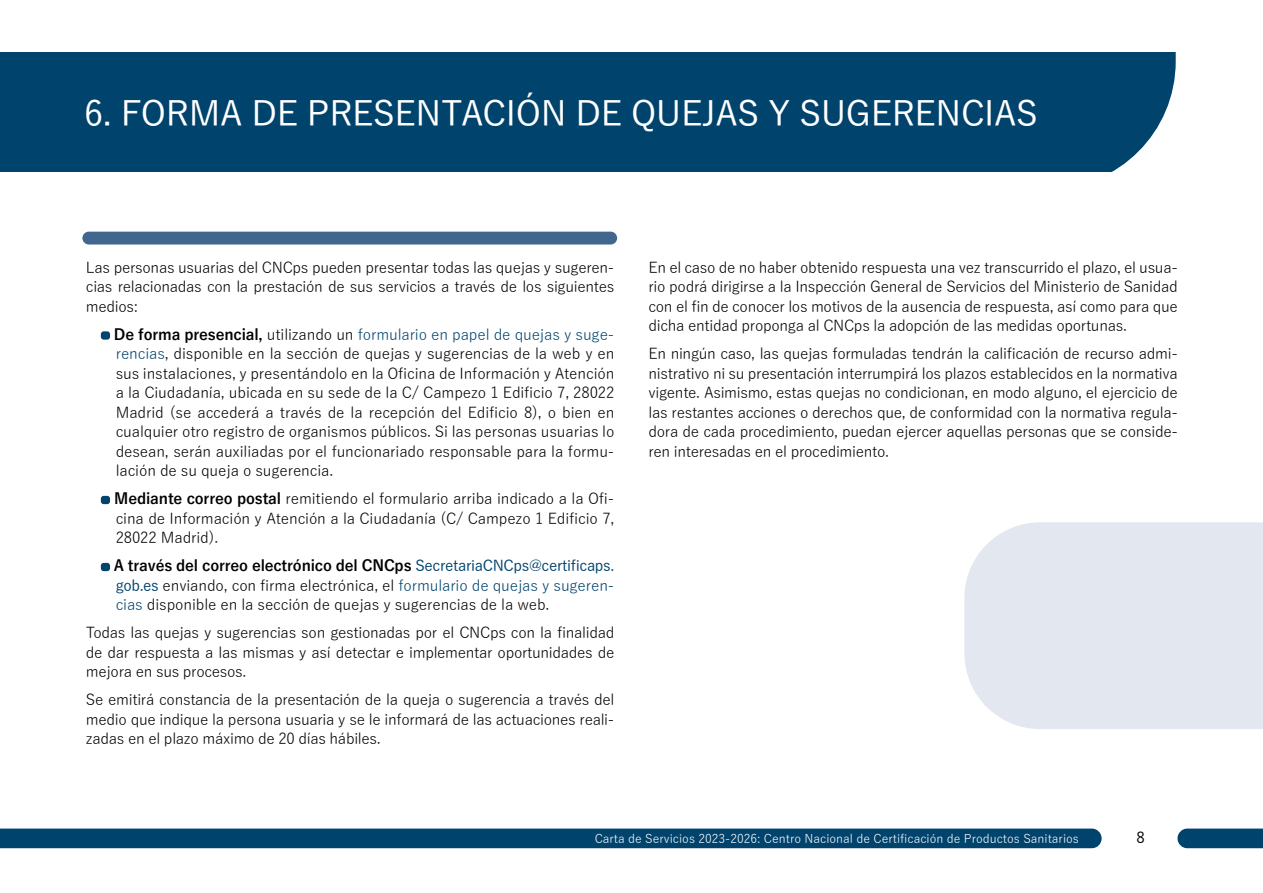
<style>
.page{position:relative;width:1263px;height:893px;background:#fff}
.page>*{position:absolute;margin:0;border:0;box-sizing:border-box;transform-origin:0 0}
.Titulos{font:500 34.5px "Yu Gothic";letter-spacing:-.01em;color:#fff}
.t1{font:15px/19.5px "Yu Gothic";letter-spacing:-.025em;color:#000;text-align:justify}
.t2{font:500 15px "Yu Gothic";color:#000}
.t3{font:12px "Yu Gothic";color:#fff}
.s1{font-weight:700}
.s2{color:#00436d}
.s3{font-weight:500;color:#00436d}
</style>
<div class="page">
<div style="left:0;top:828px;width:1101px;height:20px;background:#00436d"></div>
<svg style="left:1177px;top:828px;width:86px;height:20px;background:#0e4d75"></svg>
<div style="left:0;top:53px;width:1176px;height:119px;background:#00436d"></div>
<div style="left:101px;top:331px;width:9px;height:9px;background:#00436d;border-radius:3px"></div>
<div style="left:101px;top:496px;width:9px;height:8px;background:#00436d;border-radius:3px"></div>
<div style="left:101px;top:563px;width:9px;height:8px;background:#00436d;border-radius:3px"></div>
<div style="left:82px;top:232px;width:535px;height:12px;background:#41678f;border-radius:6px"></div>
<div style="left:964px;top:522px;width:299px;height:207px;background:#e3e7f0"></div>
<p class="Titulos" style="left:84px;top:81px;width:955px">6. FORMA DE PRESENTACIÓN DE QUEJAS Y SUGERENCIAS</p>
<p class="t1" style="left:86px;top:255px;width:530px">Las personas usuarias del CNCps pueden presentar todas las quejas y sugeren&shy;cias relacionadas con la prestación de sus servicios a través de los siguientes medios:</p>
<p class="t1" style="left:114px;top:322px;width:502px"><span class="s1">De forma presencial,</span> utilizando un <span class="s2">formulario en papel de quejas y suge&shy;rencias</span>, disponible en la sección de quejas y sugerencias de la web y en sus instalaciones, y presentándolo en la Oficina de Información y Atención a la Ciudadanía, ubicada en su sede de la C/ Campezo 1 Edificio 7, 28022<br>Madrid (se accederá a través de la recepción del Edificio 8), o bien en cualquier otro registro de organismos públicos. Si las personas usuarias lo desean, serán auxiliadas por el funcionariado responsable para la formu&shy;lación de su queja o sugerencia.</p>
<p class="t1" style="left:114px;top:487px;width:502px"><span class="s1">Mediante correo postal</span> remitiendo el formulario arriba indicado a la Ofi&shy;cina de Información y Atención a la Ciudadanía (C/ Campezo 1 Edificio 7, 28022 Madrid).</p>
<p class="t1" style="left:114px;top:554px;width:502px"><span class="s1">A través del correo electrónico del CNCps</span> <span class="s3">SecretariaCNCps@certificaps. gob.es</span> enviando, con firma electrónica, el <span class="s2">formulario de quejas y sugeren&shy;cias</span> disponible en la sección de quejas y sugerencias de la web.</p>
<p class="t1" style="left:86px;top:621px;width:530px">Todas las quejas y sugerencias son gestionadas por el CNCps con la finalidad de dar respuesta a las mismas y así detectar e implementar oportunidades de mejora en sus procesos.</p>
<p class="t1" style="left:86px;top:688px;width:530px">Se emitirá constancia de la presentación de la queja o sugerencia a través del medio que indique la persona usuaria y se le informará de las actuaciones reali&shy;zadas en el plazo máximo de 20 días hábiles.</p>
<p class="t1" style="left:648px;top:255px;width:531px">En el caso de no haber obtenido respuesta una vez transcurrido el plazo, el usua&shy;rio podrá dirigirse a la Inspección General de Servicios del Ministerio de Sanidad con el fin de conocer los motivos de la ausencia de respuesta, así como para que dicha entidad proponga al CNCps la adopción de las medidas oportunas.</p>
<p class="t1" style="left:648px;top:342px;width:531px">En ningún caso, las quejas formuladas tendrán la calificación de recurso admi&shy;nistrativo ni su presentación interrumpirá los plazos establecidos en la normativa vigente. Asimismo, estas quejas no condicionan, en modo alguno, el ejercicio de las restantes acciones o derechos que, de conformidad con la normativa regula&shy;dora de cada procedimiento, puedan ejercer aquellas personas que se conside&shy;ren interesadas en el procedimiento.</p>
<p class="t3" style="left:595px;top:827px;width:486px">Carta de Servicios 2023-2026: Centro Nacional de Certificación de Productos Sanitarios</p>
<p class="t2" style="left:1136px;top:824px;width:10px">8</p>
</div>
